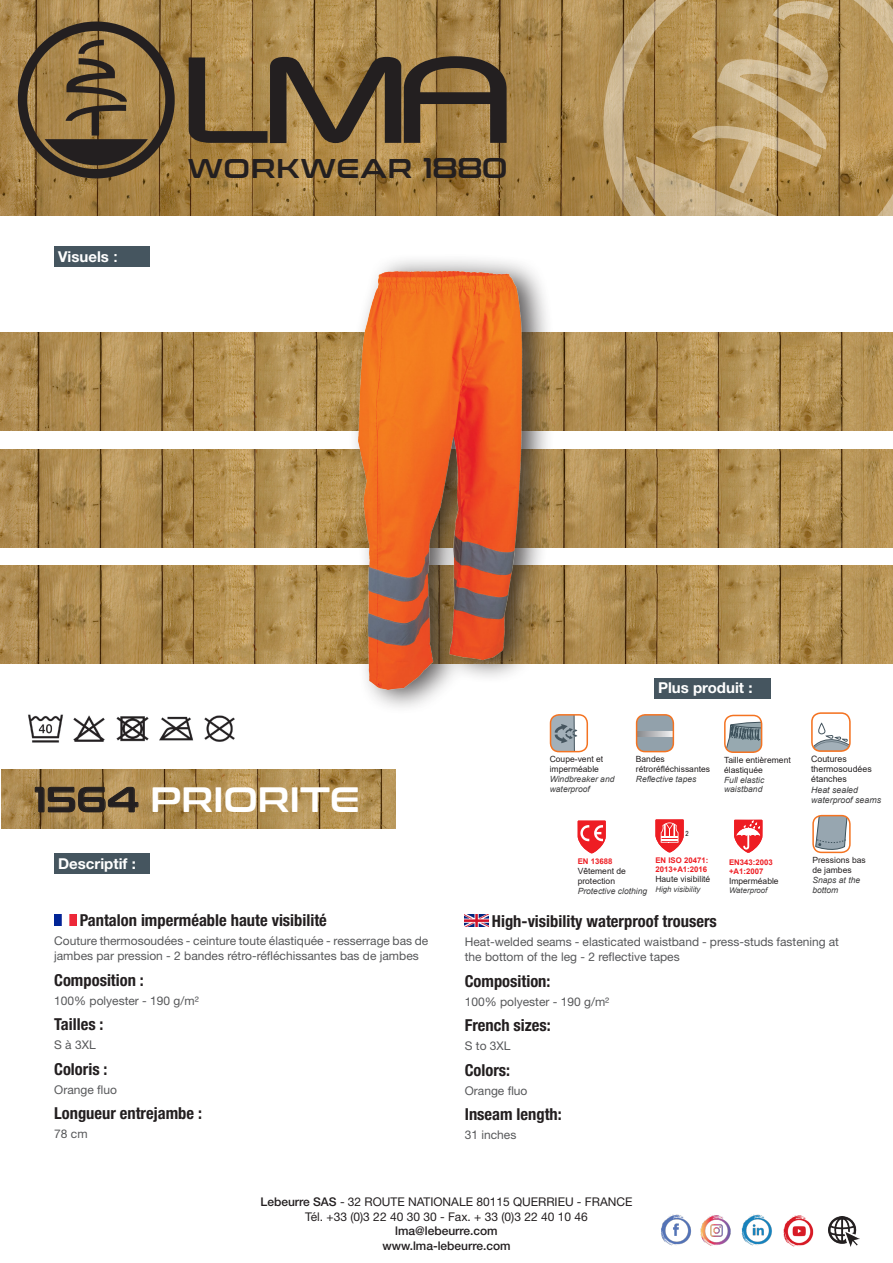
<style>
.page{position:relative;width:893px;height:1263px;background:#fff}
.page>*{position:absolute;margin:0;border:0;box-sizing:border-box;transform-origin:0 0}
.t1{font:35.1px "Conthrax Sb";color:#fff}
.t2{font:27px "Conthrax Sb";letter-spacing:.04em;color:#231f20}
.composition_taille_c{font:700 condensed 16.5px "Helvetica Neue LT Std";color:#231f20}
.t3{font:700 15px "Helvetica Neue LT Std";color:#fff}
.Style_de_paragraphe{font:12px/15px "Helvetica Neue LT Std";color:#57585a}
.t4{font:12px "Helvetica Neue LT Std";color:#231f20}
.t5{font:500 12px "Helvetica Neue LT Std";color:#231f20}
.t6{font:8.85px/10.2px "Arial";color:#231f20}
.t7{font:italic 8.85px/10.2px "Arial";color:#3e3e3f}
.t8{font:8.55px/9.9px "Arial";color:#231f20}
.t9{font:italic 8.55px/9.9px "Arial";color:#3e3e3f}
.t10{font:700 7.8px/9.1px "Arial";color:#ee1d23}
.t11{font:italic 7.8px "Arial";color:#3e3e3f}
.t12{font:7.05px "Arial Narrow";color:#000}
.s1{font-family:"Arial"}
.s2{font-size:28.5px}
.s3{color:#231f20}
.s4{font-weight:500}
</style>
<div class="page">
<img style="left:0;top:333px;width:893px;height:98px">
<img style="left:0;top:449px;width:893px;height:98px">
<img style="left:0;top:566px;width:893px;height:97px">
<img style="left:1px;top:770px;width:394px;height:58px">
<div style="left:654px;top:678px;width:116px;height:20px;background:#45555f"></div>
<img style="left:465px;top:915px;width:23px;height:11px">
<div style="left:54px;top:853px;width:95px;height:21px;background:#45555f"></div>
<div style="left:54px;top:246px;width:95px;height:21px;background:#45555f"></div>
<svg style="left:35px;top:786px;width:104px;height:27px;background:#95784a"></svg>
<img style="left:337px;top:260px;width:219px;height:443px">
<img style="left:54px;top:914px;width:23px;height:12px">
<img style="left:0;top:0;width:581px;height:215px">
<svg style="left:18px;top:22px;width:157px;height:156px;background:#7e643d"></svg>
<svg style="left:189px;top:56px;width:318px;height:87px;background:#725c3a"></svg>
<svg style="left:581px;top:0;width:312px;height:216px;background:#b39259"></svg>
<svg style="left:636px;top:0;width:199px;height:216px;background:#b79760"></svg>
<img style="left:28px;top:714px;width:207px;height:29px">
<svg style="left:550px;top:715px;width:27px;height:37px"></svg>
<div style="left:550px;top:714px;width:38px;height:38px;border:2px solid #f47321;border-radius:9px"></div>
<svg style="left:637px;top:715px;width:36px;height:37px"></svg>
<svg style="left:639px;top:732px;width:32px;height:5px"></svg>
<div style="left:636px;top:714px;width:38px;height:38px;border:2px solid #f47321;border-radius:9px"></div>
<svg style="left:813px;top:723px;width:35px;height:27px"></svg>
<div style="left:811px;top:712px;width:40px;height:40px;border:2px solid #f47321;border-radius:9px"></div>
<svg style="left:655px;top:819px;width:29px;height:34px"></svg>
<svg style="left:578px;top:820px;width:28px;height:34px"></svg>
<svg style="left:734px;top:820px;width:28px;height:33px"></svg>
<svg style="left:815px;top:816px;width:35px;height:36px"></svg>
<div style="left:812px;top:815px;width:39px;height:38px;border:2px solid #f47321;border-radius:9px"></div>
<svg style="left:725px;top:722px;width:37px;height:30px"></svg>
<div style="left:724px;top:715px;width:38px;height:38px;border:2px solid #f47321;border-radius:9px"></div>
<img style="left:661px;top:1214px;width:31px;height:32px">
<img style="left:741px;top:1214px;width:31px;height:32px">
<img style="left:700px;top:1215px;width:31px;height:31px">
<img style="left:828px;top:1216px;width:31px;height:30px">
<img style="left:783px;top:1215px;width:31px;height:32px">
<p class="t3" style="left:58px;top:247px;width:61px">Visuels <span class="s1">:</span></p>
<p class="t2" style="left:188px;top:148px;width:322px">WORKWEAR <span class="s2">1880</span></p>
<p class="t1" style="left:34px;top:773px;width:327px"><span class="s3">1564</span> PRIORITE</p>
<p class="t3" style="left:58px;top:854px;width:79px">Descriptif :</p>
<p class="t3" style="left:658px;top:679px;width:96px">Plus produit :</p>
<p class="t8" style="left:550px;top:754px;width:55px">Coupe-vent et imperméable</p>
<p class="t9" style="left:550px;top:774px;width:66px">Windbreaker and waterproof</p>
<p class="t8" style="left:636px;top:754px;width:76px">Bandes rétroréfléchissantes</p>
<p class="t9" style="left:636px;top:774px;width:62px">Reflective tapes</p>
<p class="t8" style="left:724px;top:755px;width:68px">Taille entièrement élastiquée</p>
<p class="t9" style="left:724px;top:775px;width:42px">Full elastic waistband</p>
<p class="t6" style="left:811px;top:753px;width:62px">Coutures thermosoudées étanches</p>
<p class="t7" style="left:811px;top:784px;width:71px">Heat sealed waterproof seams</p>
<p class="t12" style="left:685px;top:828px;width:5px">2</p>
<p class="t10" style="left:578px;top:857px;width:36px">EN 13688</p>
<p class="t8" style="left:578px;top:866px;width:50px">Vêtement de protection</p>
<p class="t9" style="left:578px;top:886px;width:71px">Protective clothing</p>
<p class="t10" style="left:655px;top:855px;width:54px">EN ISO 20471:<br>2013+A1:2016</p>
<p class="t8" style="left:655px;top:874px;width:56px">Haute visibilité</p>
<p class="t11" style="left:655px;top:884px;width:47px">High visibility</p>
<p class="t10" style="left:729px;top:857px;width:45px">EN343:2003 +A1:2007</p>
<p class="t8" style="left:729px;top:875px;width:51px">Imperméable</p>
<p class="t11" style="left:729px;top:885px;width:40px">Waterproof</p>
<p class="t8" style="left:812px;top:855px;width:55px">Pressions bas de jambes</p>
<p class="t9" style="left:812px;top:875px;width:49px">Snaps at the bottom</p>
<p class="composition_taille_c" style="left:80px;top:910px;width:249px">Pantalon imperméable haute visibilité</p>
<p class="Style_de_paragraphe" style="left:54px;top:933px;width:376px">Couture thermosoudées - ceinture toute élastiquée - resserrage bas de jambes par pression - 2 bandes rétro-réfléchissantes bas de jambes</p>
<p class="composition_taille_c" style="left:54px;top:970px;width:91px">Composition :</p>
<p class="Style_de_paragraphe" style="left:54px;top:993px;width:146px">100% polyester - 190 g/m²</p>
<p class="composition_taille_c" style="left:54px;top:1014px;width:51px">Tailles :</p>
<p class="Style_de_paragraphe" style="left:54px;top:1037px;width:43px">S à 3XL</p>
<p class="composition_taille_c" style="left:54px;top:1059px;width:55px">Coloris :</p>
<p class="Style_de_paragraphe" style="left:54px;top:1082px;width:64px">Orange fluo</p>
<p class="composition_taille_c" style="left:54px;top:1103px;width:149px">Longueur entrejambe :</p>
<p class="Style_de_paragraphe" style="left:54px;top:1126px;width:35px">78 cm</p>
<p class="composition_taille_c" style="left:492px;top:911px;width:226px">High-visibility waterproof trousers</p>
<p class="Style_de_paragraphe" style="left:465px;top:934px;width:376px">Heat-welded seams - elasticated waistband - press-studs fastening at the bottom of the leg - 2 reflective tapes</p>
<p class="composition_taille_c" style="left:465px;top:971px;width:87px">Composition:</p>
<p class="Style_de_paragraphe" style="left:465px;top:994px;width:146px">100% polyester - 190 g/m²</p>
<p class="composition_taille_c" style="left:465px;top:1015px;width:88px">French sizes:</p>
<p class="Style_de_paragraphe" style="left:465px;top:1038px;width:47px">S to 3XL</p>
<p class="composition_taille_c" style="left:465px;top:1060px;width:47px">Colors:</p>
<p class="Style_de_paragraphe" style="left:465px;top:1083px;width:64px">Orange fluo</p>
<p class="composition_taille_c" style="left:465px;top:1104px;width:99px">Inseam length:</p>
<p class="Style_de_paragraphe" style="left:465px;top:1127px;width:53px">31 inches</p>
<p class="t4" style="left:260px;top:1195px;width:373px"><span class="s4">Lebeurre SAS</span> - 32 ROUTE NATIONALE 80115 QUERRIEU - FRANCE</p>
<p class="t4" style="left:305px;top:1209px;width:284px">Tél. +33 (0)3 22 40 30 30 - Fax. + 33 (0)3 22 40 10 46</p>
<p class="t5" style="left:395px;top:1224px;width:104px">lma@lebeurre.com</p>
<p class="t5" style="left:382px;top:1238px;width:130px">www.lma-lebeurre.com</p>
</div>
